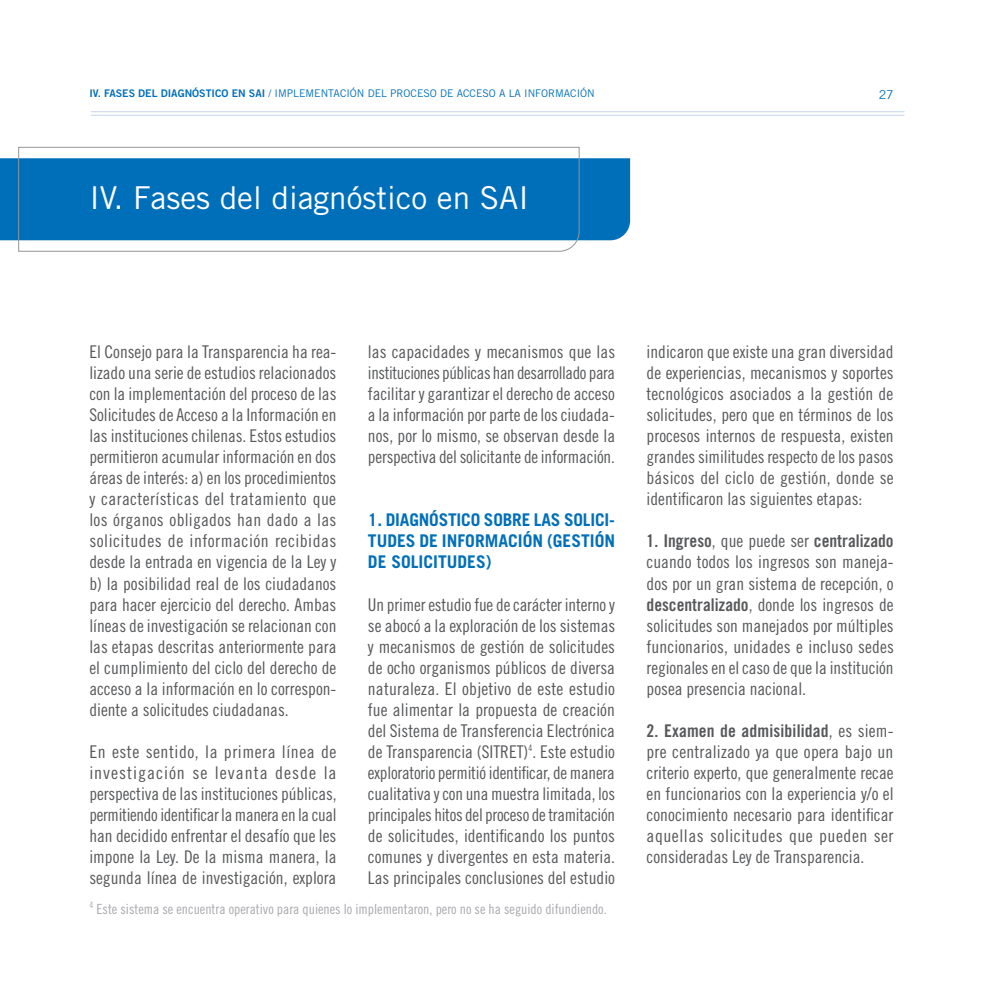
<style>
.page{position:relative;width:993px;height:993px;background:#fff}
.page>*{position:absolute;margin:0;border:0;box-sizing:border-box;transform-origin:0 0}
.t1{font:31.5px "Trade Gothic LT Std";color:#fff}
.t2{font:17.5px/21px "Trade Gothic LT Std Cn 18";color:#57585a;text-align:justify}
.t3{font:700 17.5px/21px "Trade Gothic LT Std";color:#006fba;text-align:justify}
.t4{font:17.5px/21px "Trade Gothic LT Std Cn 18";letter-spacing:.055em;color:#57585a}
.t5{font:14px "Trade Gothic LT Std Cn 18";color:#a8a9ad}
.t6{font:12.25px "Trade Gothic";color:#006fba}
.t7{font:10.5px "Trade Gothic LT Std";color:#006fba}
.s1{font-family:"Trade Gothic LT Std Bd 2"}
.s2{font-family:"Trade Gothic LT Std Bd Cn 20"}
</style>
<div class="page">
<hr style="left:91px;top:115px;width:813px;height:1px;background:#c6d5ed">
<hr style="left:91px;top:111px;width:813px;height:1px;background:#c6d5ed">
<div style="left:0;top:158px;width:630px;height:82px;background:#006fba"></div>
<svg style="left:18px;top:147px;width:561px;height:104px"></svg>
<p class="t7" style="left:89px;top:87px;width:507px"><span class="s1">IV. FASES DEL DIAGNÓSTICO EN SAI</span> / IMPLEMENTACIÓN DEL PROCESO DE ACCESO A LA INFORMACIÓN</p>
<p class="t1" style="left:89px;top:179px;width:441px">IV. Fases del diagnóstico en SAI</p>
<p class="t6" style="left:878px;top:87px;width:16px">27</p>
<p class="t2" style="left:89px;top:341px;width:248px">El Consejo para la Transparencia ha rea&shy;lizado una serie de estudios relacionados con la implementación del proceso de las Solicitudes de Acceso a la Información en las instituciones chilenas. Estos estudios permitieron acumular información en dos áreas de interés: a) en los procedimientos y características del tratamiento que los órganos obligados han dado a las solicitudes de información recibidas desde la entrada en vigencia de la Ley y b) la posibilidad real de los ciudadanos para hacer ejercicio del derecho. Ambas líneas de investigación se relacionan con las etapas descritas anteriormente para el cumplimiento del ciclo del derecho de acceso a la información en lo correspon&shy;diente a solicitudes ciudadanas.</p>
<p class="t4" style="left:89px;top:740px;width:249px">En este sentido, la primera línea de investigación se levanta desde la</p>
<p class="t2" style="left:89px;top:782px;width:249px">perspectiva de las instituciones públicas, permitiendo identificar la manera en la cual han decidido enfrentar el desafío que les impone la Ley. De la misma manera, la segunda línea de investigación, explora</p>
<p class="t2" style="left:368px;top:341px;width:248px">las capacidades y mecanismos que las instituciones públicas han desarrollado para facilitar y garantizar el derecho de acceso a la información por parte de los ciudada&shy;nos, por lo mismo, se observan desde la</p>
<p class="t2" style="left:368px;top:446px;width:248px">perspectiva del solicitante de información.</p>
<p class="t3" style="left:368px;top:509px;width:248px">1. DIAGNÓSTICO SOBRE LAS SOLICI-TUDES DE INFORMACIÓN (GESTIÓN DE SOLICITUDES)</p>
<p class="t2" style="left:368px;top:593px;width:249px">Un primer estudio fue de carácter interno y se abocó a la exploración de los sistemas y mecanismos de gestión de solicitudes de ocho organismos públicos de diversa naturaleza. El objetivo de este estudio fue alimentar la propuesta de creación del Sistema de Transferencia Electrónica de Transparencia (SITRET)<sup>4</sup>. Este estudio exploratorio permitió identificar, de manera cualitativa y con una muestra limitada, los principales hitos del proceso de tramitación de solicitudes, identificando los puntos comunes y divergentes en esta materia.<br>Las principales conclusiones del estudio</p>
<p class="t5" style="left:89px;top:900px;width:519px"><sup>4</sup> Este sistema se encuentra operativo para quienes lo implementaron, pero no se ha seguido difundiendo.</p>
<p class="t2" style="left:646px;top:341px;width:248px">indicaron que existe una gran diversidad de experiencias, mecanismos y soportes tecnológicos asociados a la gestión de solicitudes, pero que en términos de los procesos internos de respuesta, existen grandes similitudes respecto de los pasos básicos del ciclo de gestión, donde se identificaron las siguientes etapas:</p>
<p class="t2" style="left:646px;top:530px;width:249px"><span class="s2">1. Ingreso</span>, que puede ser <span class="s2">centralizado </span>cuando todos los ingresos son maneja&shy;dos por un gran sistema de recepción, o <span class="s2">descentralizado</span>, donde los ingresos de solicitudes son manejados por múltiples funcionarios, unidades e incluso sedes regionales en el caso de que la institución posea presencia nacional.</p>
<p class="t2" style="left:646px;top:719px;width:248px"><span class="s2">2. Examen de admisibilidad</span>, es siem&shy;pre centralizado ya que opera bajo un criterio experto, que generalmente recae en funcionarios con la experiencia y/o el conocimiento necesario para identificar aquellas solicitudes que pueden ser consideradas Ley de Transparencia.</p>
</div>
